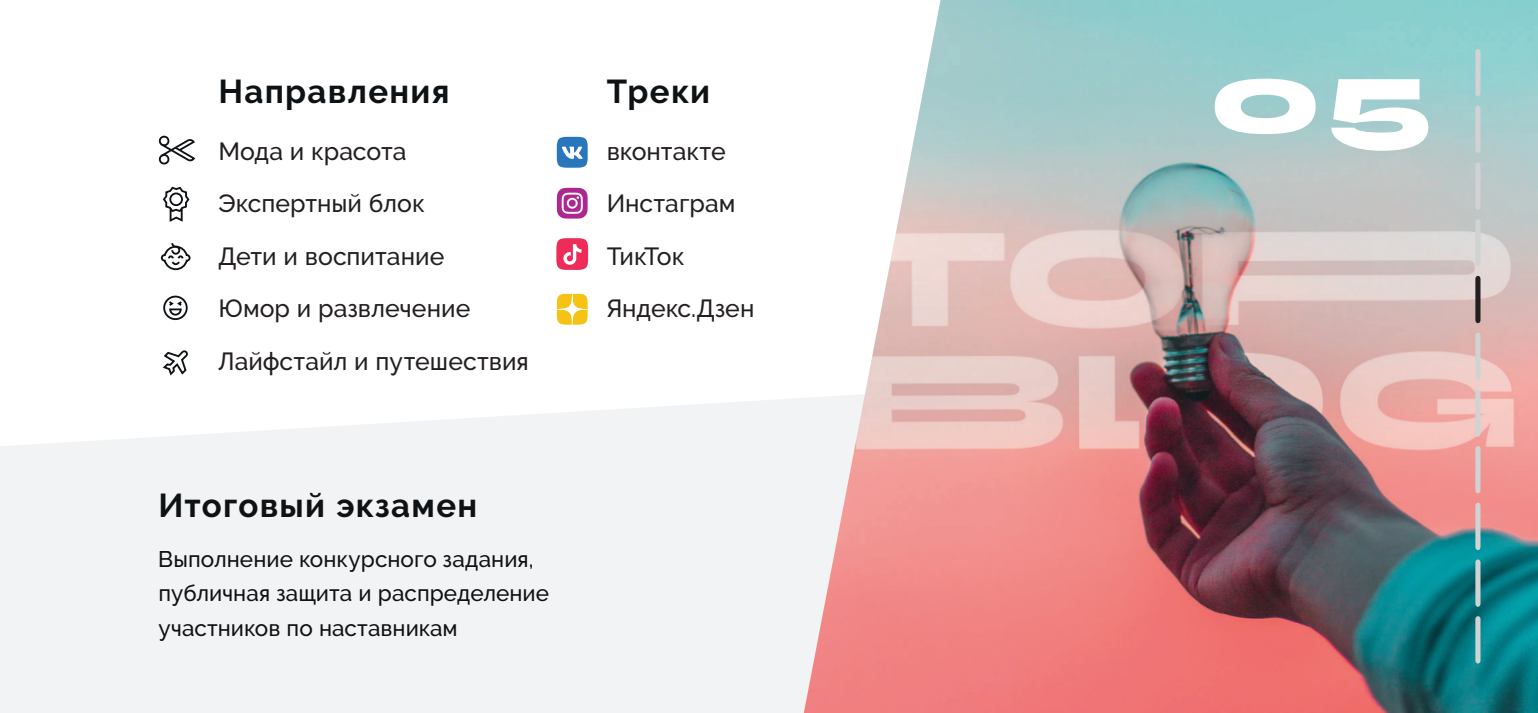
<style>
.page{position:relative;width:1538px;height:713px;background:#fff}
.page>*{position:absolute;margin:0;border:0;box-sizing:border-box;transform-origin:0 0}
.t1{font:106.65px "Syne Extra";color:#fff}
.t2{font:700 33px "Raleway";letter-spacing:.04em;color:#0e1214}
.t3{font:500 24.75px/52.5px "Raleway";color:#231f20}
.t4{font:500 22.5px/34.5px "Raleway";color:#0e1214}
</style>
<div class="page">
<svg style="left:0;top:398px;width:804px;height:314px;fill:#f2f3f4"></svg>
<img style="left:804px;top:0;width:734px;height:712px">
<div style="left:557px;top:137px;width:30px;height:31px;background:#2976bc;border-radius:11px"></div>
<svg style="left:562px;top:147px;width:21px;height:12px"></svg>
<svg style="left:557px;top:188px;width:30px;height:30px"></svg>
<div style="left:556px;top:238px;width:32px;height:32px;background:#ee2c59;border-radius:11px"></div>
<svg style="left:563px;top:244px;width:18px;height:21px"></svg>
<svg style="left:557px;top:294px;width:31px;height:31px"></svg>
<svg style="left:160px;top:243px;width:31px;height:28px"></svg>
<div style="left:163px;top:295px;width:25px;height:25px;border:2px solid #0e1214;border-radius:50%"></div>
<svg style="left:167px;top:299px;width:17px;height:17px"></svg>
<svg style="left:163px;top:186px;width:27px;height:36px"></svg>
<div style="left:169px;top:192px;width:14px;height:14px;border:2px solid #0e1214;border-radius:50%"></div>
<svg style="left:163px;top:350px;width:25px;height:26px"></svg>
<svg style="left:158px;top:135px;width:38px;height:30px"></svg>
<svg style="left:1475px;top:49px;width:5px;height:47px"></svg>
<svg style="left:1475px;top:106px;width:5px;height:47px"></svg>
<svg style="left:1475px;top:162px;width:5px;height:48px"></svg>
<svg style="left:1475px;top:219px;width:5px;height:47px"></svg>
<svg style="left:1475px;top:276px;width:5px;height:47px"></svg>
<svg style="left:1475px;top:332px;width:5px;height:48px"></svg>
<svg style="left:1475px;top:389px;width:5px;height:47px"></svg>
<svg style="left:1475px;top:446px;width:5px;height:47px"></svg>
<svg style="left:1475px;top:502px;width:5px;height:48px"></svg>
<svg style="left:1475px;top:559px;width:5px;height:47px"></svg>
<svg style="left:1475px;top:616px;width:5px;height:47px"></svg>
<h2 class="t2" style="left:218px;top:73px;width:232px">Направления</h2>
<p class="t3" style="left:218px;top:125px;width:190px">Мода и красота</p>
<p class="t3" style="left:218px;top:177px;width:312px">Экспертный блок<br>Дети и воспитание<br>Юмор и развлечение<br>Лайфстайл и путешествия</p>
<h2 class="t2" style="left:158px;top:486px;width:320px">Итоговый экзамен</h2>
<p class="t4" style="left:158px;top:541px;width:392px">Выполнение конкурсного задания, публичная защита и распределение участников по наставникам</p>
<h2 class="t2" style="left:607px;top:73px;width:105px">Треки</h2>
<p class="t3" style="left:607px;top:125px;width:149px">вконтакте<br>Инстаграм<br>ТикТок<br>Яндекс.Дзен</p>
<h1 class="t1" style="left:1208px;top:32px;width:227px">05</h1>
</div>
